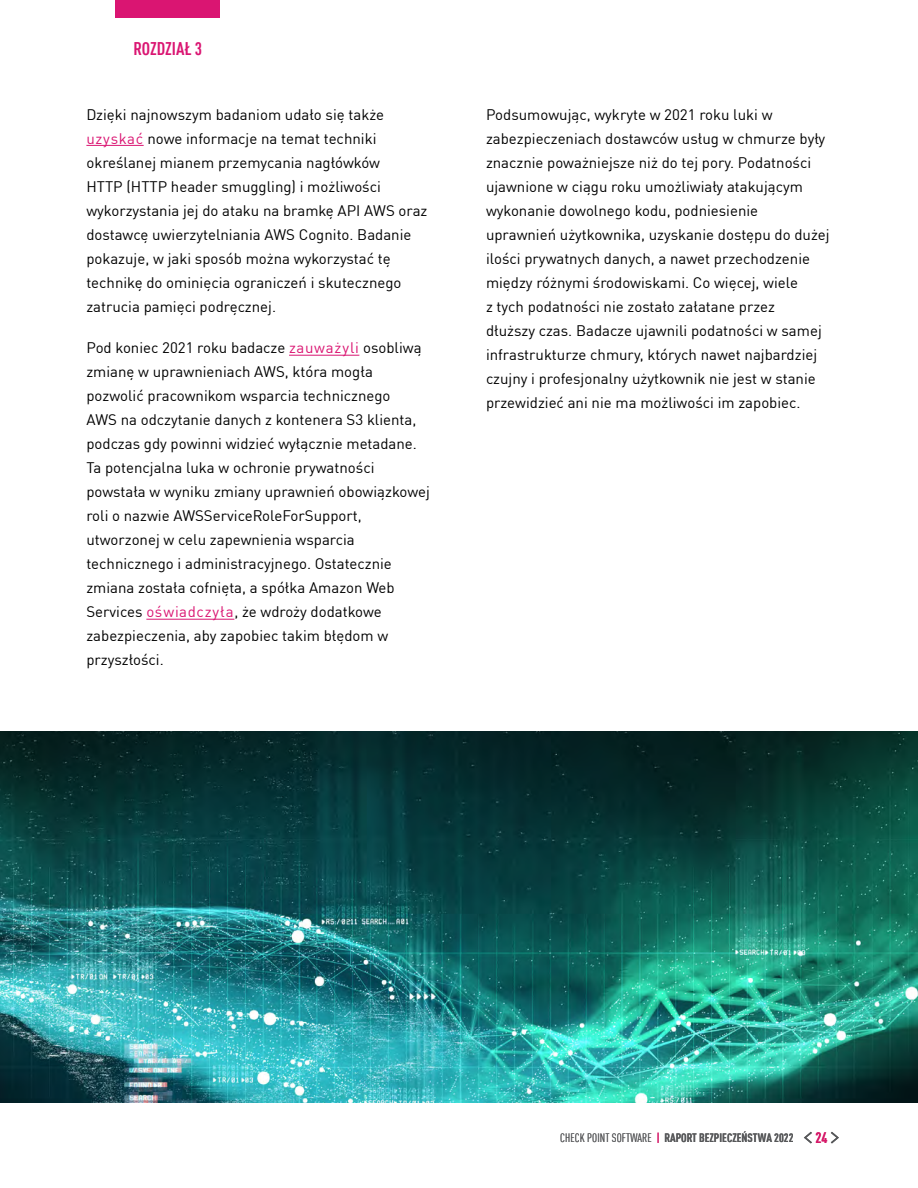
<style>
.page{position:relative;width:918px;height:1188px;background:#fff}
.page>*{position:absolute;margin:0;border:0;box-sizing:border-box;transform-origin:0 0}
.t1{font:700 condensed 18px "DIN Pro";color:#da1572}
.t2{font:15px/24px "DIN Pro";color:#000}
.t3{font:700 condensed 15px "DIN Pro";color:#d61a69}
.t4{font:700 condensed 12px "DIN Pro";color:#57585a}
.s1{color:#da1572}
.s2{font-weight:400}
.s3{font-weight:500;color:#d51868}
</style>
<div class="page">
<svg style="left:831px;top:1132px;width:8px;height:11px"></svg>
<svg style="left:804px;top:1132px;width:8px;height:11px"></svg>
<img style="left:0;top:731px;width:918px;height:372px">
<hr style="left:86px;top:145px;width:58px;height:1px;background:#da1572">
<hr style="left:289px;top:355px;width:70px;height:1px;background:#da1572">
<hr style="left:146px;top:619px;width:88px;height:1px;background:#da1572">
<div style="left:116px;top:0;width:104px;height:18px;background:#da1572"></div>
<p class="t1" style="left:133px;top:35px;width:70px">ROZDZIAŁ 3</p>
<p class="t2" style="left:86px;top:101px;width:343px">Dzięki najnowszym badaniom udało się także <span class="s1">uzyskać</span> nowe informacje na temat techniki określanej mianem przemycania nagłówków<br>HTTP (HTTP header smuggling) i możliwości wykorzystania jej do ataku na bramkę API AWS oraz dostawcę uwierzytelniania AWS Cognito. Badanie pokazuje, w jaki sposób można wykorzystać tę technikę do ominięcia ograniczeń i skutecznego zatrucia pamięci podręcznej.</p>
<p class="t2" style="left:86px;top:335px;width:345px">Pod koniec 2021 roku badacze <span class="s1">zauważyli</span> osobliwą zmianę w uprawnieniach AWS, która mogła pozwolić pracownikom wsparcia technicznego<br>AWS na odczytanie danych z kontenera S3 klienta, podczas gdy powinni widzieć wyłącznie metadane.<br>Ta potencjalna luka w ochronie prywatności powstała w wyniku zmiany uprawnień obowiązkowej roli o nazwie AWSServiceRoleForSupport, utworzonej w celu zapewnienia wsparcia technicznego i administracyjnego. Ostatecznie zmiana została cofnięta, a spółka Amazon Web Services <span class="s1">oświadczyła</span>, że wdroży dodatkowe zabezpieczenia, aby zapobiec takim błędom w przyszłości.</p>
<p class="t2" style="left:486px;top:101px;width:345px">Podsumowując, wykryte w 2021 roku luki w zabezpieczeniach dostawców usług w chmurze były znacznie poważniejsze niż do tej pory. Podatności ujawnione w ciągu roku umożliwiały atakującym wykonanie dowolnego kodu, podniesienie uprawnień użytkownika, uzyskanie dostępu do dużej ilości prywatnych danych, a nawet przechodzenie między różnymi środowiskami. Co więcej, wiele<br>z tych podatności nie zostało załatane przez<br>dłuższy czas. Badacze ujawnili podatności w samej infrastrukturze chmury, których nawet najbardziej czujny i profesjonalny użytkownik nie jest w stanie przewidzieć ani nie ma możliwości im zapobiec.</p>
<p class="t4" style="left:560px;top:1129px;width:235px"><span class="s2">CHECK POINT SOFTWARE</span> <span class="s3">|</span> RAPORT BEZPIECZEŃSTWA 2022</p>
<p class="t3" style="left:815px;top:1127px;width:14px">24</p>
</div>
